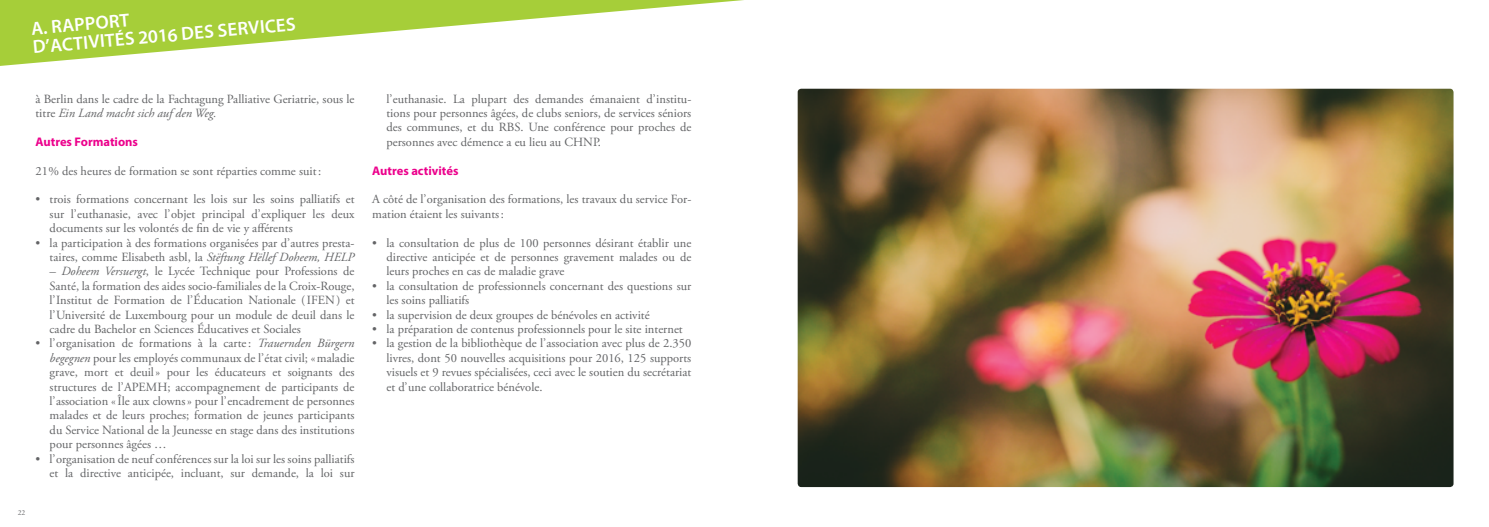
<style>
.page{position:relative;width:1489px;height:527px;background:#fff}
.page>*{position:absolute;margin:0;border:0;box-sizing:border-box;transform-origin:0 0}
.t1{font:600 18.75px/18.8px "Myriad Pro";color:#fff}
.t2{font:12.5px/14.4px "Adobe Garamond Pro";color:#636466;text-align:justify}
.t3{font:700 12.5px "Myriad Pro";color:#ec008c}
.t4{font:7.5px "Adobe Garamond Pro";color:#636466}
.s1{font-style:italic}
</style>
<div class="page">
<svg style="left:0;top:0;width:744px;height:66px;fill:#a7ce3d"></svg>
<img style="left:797px;top:89px;width:656px;height:397px">
<h1 class="t1" style="left:30px;top:19px;width:265px;rotate:-5deg">A. RAPPORT<br>D’ACTIVITÉS 2016 DES SERVICES</h1>
<p class="t2" style="left:35px;top:92px;width:320px">à Berlin dans le cadre de la Fachtagung Palliative Geriatrie, sous le titre <span class="s1">Ein Land macht sich auf den Weg.</span></p>
<p class="t3" style="left:35px;top:133px;width:104px">Autres Formations</p>
<p class="t2" style="left:35px;top:164px;width:287px">21% des heures de formation se sont réparties comme suit:</p>
<p class="t2" style="left:50px;top:192px;width:306px;text-indent:-14px">• trois formations concernant les lois sur les soins palliatifs et sur l’euthanasie, avec l’objet principal d’expliquer les deux documents sur les volontés de fin de vie y afférents</p>
<p class="t2" style="left:35px;top:236px;width:320px;text-align:right">• la participation à des formations organisées par d’autres presta&shy;taires, comme Elisabeth asbl, la <span class="s1">Stëftung Hëllef Doheem, HELP</span></p>
<p class="t2" style="left:50px;top:264px;width:306px"><span class="s1">– Doheem Versuergt</span>, le Lycée Technique pour Professions de Santé, la formation des aides socio-familiales de la Croix-Rouge, l’Institut de Formation de l’Éducation Nationale (IFEN) et l’Université de Luxembourg pour un module de deuil dans le cadre du Bachelor en Sciences Éducatives et Sociales</p>
<p class="t2" style="left:50px;top:336px;width:306px;text-indent:-14px">• l’organisation de formations à la carte: <span class="s1">Trauernden Bürgern begegnen</span> pour les employés communaux de l’état civil; «maladie grave, mort et deuil» pour les éducateurs et soignants des structures de l’APEMH; accompagnement de participants de l’association «Île aux clowns» pour l’encadrement de personnes malades et de leurs proches; formation de jeunes participants du Service National de la Jeunesse en stage dans des institutions pour personnes âgées …</p>
<p class="t2" style="left:35px;top:451px;width:320px;text-align:right">• l’organisation de neuf conférences sur la loi sur les soins palliatifs et la directive anticipée, incluant, sur demande, la loi sur</p>
<p class="t4" style="left:18px;top:507px;width:9px">22</p>
<p class="t2" style="left:386px;top:92px;width:306px">l’euthanasie. La plupart des demandes émanaient d’institu&shy;tions pour personnes âgées, de clubs seniors, de services séniors des communes, et du RBS. Une conférence pour proches de personnes avec démence a eu lieu au CHNP.</p>
<p class="t3" style="left:372px;top:162px;width:88px">Autres activités</p>
<p class="t2" style="left:372px;top:192px;width:320px">A côté de l’organisation des formations, les travaux du service For&shy;mation étaient les suivants:</p>
<p class="t2" style="left:386px;top:236px;width:306px;text-indent:-14px">• la consultation de plus de 100 personnes désirant établir une directive anticipée et de personnes gravement malades ou de leurs proches en cas de maladie grave</p>
<p class="t2" style="left:386px;top:279px;width:306px;text-indent:-14px">• la consultation de professionnels concernant des questions sur les soins palliatifs</p>
<p class="t2" style="left:372px;top:307px;width:279px">• la supervision de deux groupes de bénévoles en activité</p>
<p class="t2" style="left:372px;top:322px;width:312px">• la préparation de contenus professionnels pour le site internet</p>
<p class="t2" style="left:386px;top:336px;width:306px;text-indent:-14px">• la gestion de la bibliothèque de l’association avec plus de 2.350 livres, dont 50 nouvelles acquisitions pour 2016, 125 supports visuels et 9 revues spécialisées, ceci avec le soutien du secrétariat et d’une collaboratrice bénévole.</p>
</div>
